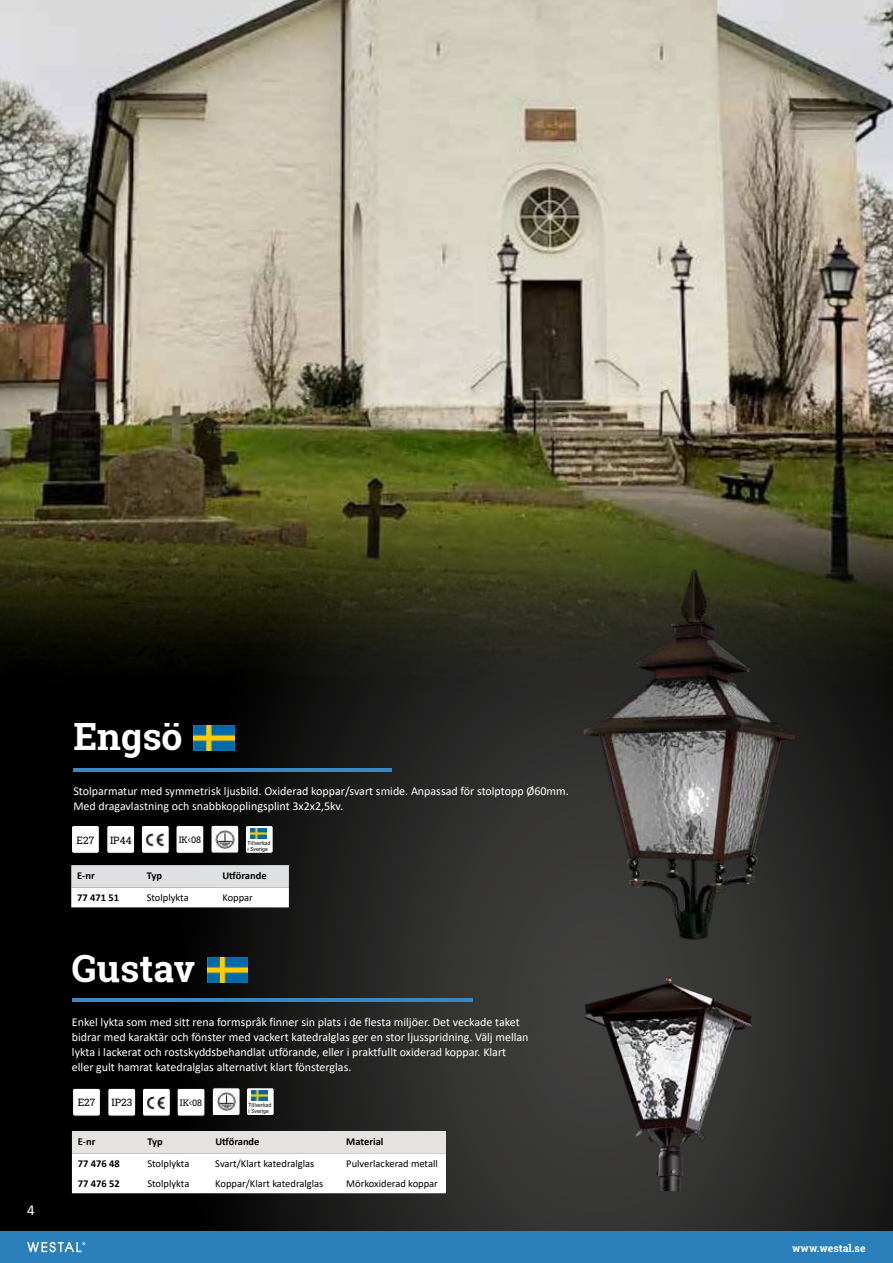
<style>
.page{position:relative;width:893px;height:1263px;background:#fff}
.page>*{position:absolute;margin:0;border:0;box-sizing:border-box;transform-origin:0 0}
.t1{font:700 37.5px "Roboto Slab";color:#fff}
.t2{font:15px "Calibri";color:#fff}
.t3{font:12px/15px "Calibri";color:#fff}
.t4{font:10.5px "Calibri";color:#020203}
.t5{font:700 10.5px "Calibri";color:#000}
.t6{font:700 10.5px "Calibri";color:#020203}
.t7{font:700 10.5px "Roboto Slab";color:#fff}
.t8{font:10.2px "Roboto Slab";color:#000}
.t9{font:9px "Roboto Slab";color:#020203}
.t10{font:6px/6px "Bell Centennial Std Sub Capt";color:#000}
.s1{font-family:"Agency FB";font-size:12.15px}
</style>
<div class="page">
<svg style="left:0;top:710px;width:893px;height:521px;background:#1b1b1b"></svg>
<div style="left:0;top:1231px;width:893px;height:32px;background:#2b80bc"></div>
<svg style="left:27px;top:1242px;width:58px;height:10px"></svg>
<img style="left:0;top:0;width:893px;height:710px">
<img style="left:579px;top:969px;width:189px;height:234px">
<svg style="left:72px;top:1131px;width:374px;height:62px"></svg>
<div style="left:73px;top:1088px;width:27px;height:28px;background:#fff;border-radius:2px"></div>
<div style="left:72px;top:1088px;width:29px;height:28px;border:1px solid #000;border-radius:2px"></div>
<div style="left:108px;top:1088px;width:28px;height:28px;background:#fff;border-radius:2px"></div>
<div style="left:107px;top:1088px;width:29px;height:28px;border:1px solid #000;border-radius:2px"></div>
<div style="left:142px;top:1088px;width:28px;height:28px;background:#fff;border-radius:2px"></div>
<div style="left:142px;top:1088px;width:29px;height:28px;border:1px solid #000;border-radius:2px"></div>
<img style="left:147px;top:1096px;width:18px;height:14px">
<div style="left:212px;top:1088px;width:28px;height:27px;background:#fff;border-radius:2px"></div>
<div style="left:212px;top:1087px;width:29px;height:29px;border:1px solid #000;border-radius:2px"></div>
<img style="left:214px;top:1089px;width:24px;height:25px">
<div style="left:177px;top:1088px;width:28px;height:28px;background:#fff;border-radius:2px"></div>
<div style="left:177px;top:1088px;width:28px;height:29px;border:1px solid #000;border-radius:2px"></div>
<hr style="left:72px;top:999px;width:401px;height:3px;background:#3a87c3">
<div style="left:246px;top:1088px;width:28px;height:27px;background:#fff;border-radius:2px"></div>
<img style="left:252px;top:1090px;width:16px;height:10px">
<div style="left:246px;top:1087px;width:29px;height:29px;border:1px solid #000;border-radius:2px"></div>
<svg style="left:71px;top:865px;width:218px;height:42px"></svg>
<div style="left:72px;top:825px;width:27px;height:28px;background:#fff;border-radius:2px"></div>
<div style="left:71px;top:825px;width:29px;height:29px;border:1px solid #000;border-radius:2px"></div>
<div style="left:107px;top:825px;width:28px;height:28px;background:#fff;border-radius:2px"></div>
<div style="left:106px;top:825px;width:29px;height:29px;border:1px solid #000;border-radius:2px"></div>
<div style="left:141px;top:825px;width:28px;height:28px;background:#fff;border-radius:2px"></div>
<div style="left:141px;top:825px;width:29px;height:29px;border:1px solid #000;border-radius:2px"></div>
<img style="left:146px;top:833px;width:18px;height:14px">
<div style="left:176px;top:825px;width:28px;height:28px;background:#fff;border-radius:2px"></div>
<div style="left:175px;top:825px;width:29px;height:29px;border:1px solid #000;border-radius:2px"></div>
<div style="left:211px;top:825px;width:28px;height:28px;background:#fff;border-radius:2px"></div>
<div style="left:210px;top:825px;width:29px;height:29px;border:1px solid #000;border-radius:2px"></div>
<img style="left:213px;top:827px;width:24px;height:24px">
<hr style="left:73px;top:768px;width:319px;height:4px;background:#3a87c3">
<div style="left:245px;top:825px;width:28px;height:28px;background:#fff;border-radius:2px"></div>
<img style="left:251px;top:828px;width:16px;height:10px">
<div style="left:245px;top:825px;width:29px;height:29px;border:1px solid #000;border-radius:2px"></div>
<img style="left:573px;top:557px;width:232px;height:405px">
<img style="left:194px;top:725px;width:40px;height:25px">
<img style="left:207px;top:957px;width:41px;height:25px">
<p class="t2" style="left:27px;top:1199px;width:9px">4</p>
<h1 class="t1" style="left:73px;top:711px;width:111px">Engsö</h1>
<p class="t3" style="left:73px;top:783px;width:497px">Stolparmatur med symmetrisk ljusbild. Oxiderad koppar/svart smide. Anpassad för stolptopp Ø60mm.<br>Med dragavlastning och snabbkopplingsplint 3x2x2,5kv.</p>
<p class="t8" style="left:77px;top:833px;width:19px">E27</p>
<p class="t8" style="left:110px;top:833px;width:23px">IP44</p>
<p class="t9" style="left:179px;top:833px;width:24px">IK<span class="s1">&lt;</span>08</p>
<p class="t10" style="left:248px;top:840px;width:25px">Tillverkad i Sverige</p>
<p class="t5" style="left:77px;top:868px;width:19px">E-nr</p>
<p class="t5" style="left:147px;top:868px;width:17px">Typ</p>
<p class="t5" style="left:222px;top:868px;width:46px">Utförande</p>
<p class="t6" style="left:77px;top:890px;width:44px">77 471 51</p>
<p class="t4" style="left:147px;top:890px;width:44px">Stolplykta</p>
<p class="t4" style="left:222px;top:890px;width:32px">Koppar</p>
<h1 class="t1" style="left:72px;top:943px;width:125px">Gustav</h1>
<p class="t3" style="left:72px;top:1014px;width:458px">Enkel lykta som med sitt rena formspråk finner sin plats i de flesta miljöer. Det veckade taket bidrar med karaktär och fönster med vackert katedralglas ger en stor ljusspridning. Välj mellan lykta i lackerat och rostskyddsbehandlat utförande, eller i praktfullt oxiderad koppar. Klart eller gult hamrat katedralglas alternativt klart fönsterglas.</p>
<p class="t8" style="left:78px;top:1096px;width:19px">E27</p>
<p class="t8" style="left:111px;top:1096px;width:22px">IP23</p>
<p class="t9" style="left:180px;top:1096px;width:24px">IK<span class="s1">&lt;</span>08</p>
<p class="t10" style="left:248px;top:1102px;width:25px">Tillverkad i Sverige</p>
<p class="t5" style="left:78px;top:1134px;width:19px">E-nr</p>
<p class="t5" style="left:147px;top:1134px;width:17px">Typ</p>
<p class="t5" style="left:215px;top:1134px;width:46px">Utförande</p>
<p class="t5" style="left:346px;top:1134px;width:39px">Material</p>
<p class="t6" style="left:78px;top:1156px;width:44px">77 476 48</p>
<p class="t4" style="left:147px;top:1156px;width:44px">Stolplykta</p>
<p class="t4" style="left:215px;top:1156px;width:101px">Svart/Klart katedralglas</p>
<p class="t4" style="left:346px;top:1156px;width:93px">Pulverlackerad metall</p>
<p class="t6" style="left:78px;top:1176px;width:44px">77 476 52</p>
<p class="t4" style="left:147px;top:1176px;width:44px">Stolplykta</p>
<p class="t4" style="left:215px;top:1176px;width:110px">Koppar/Klart katedralglas</p>
<p class="t4" style="left:346px;top:1176px;width:93px">Mörkoxiderad koppar</p>
<p class="t7" style="left:792px;top:1240px;width:75px">www.westal.se</p>
</div>
